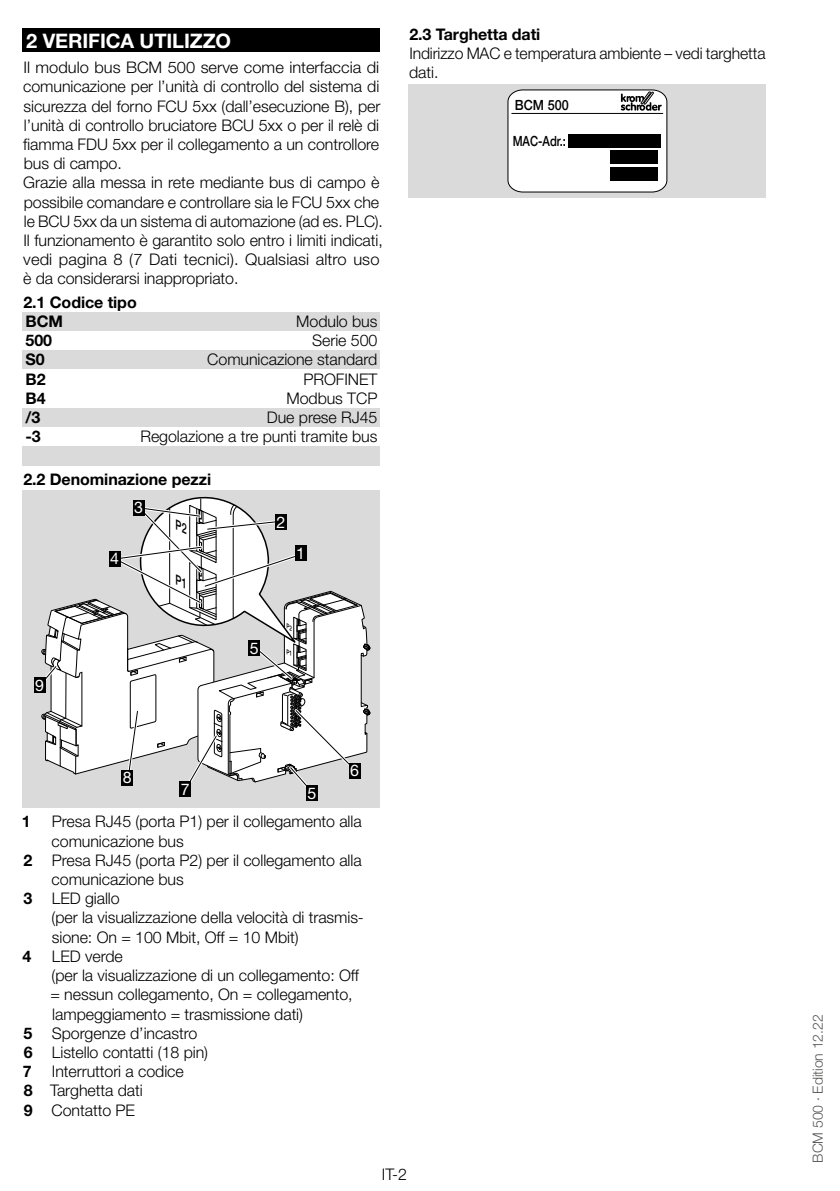
<style>
.page{position:relative;width:840px;height:1191px;background:#fff}
.page>*{position:absolute;margin:0;border:0;box-sizing:border-box;transform-origin:0 0}
.t1{font:700 20px "Helvetica Neue LT Pro";letter-spacing:-.005em;color:#fff}
.t2{font:300 16px/19.2px "Helvetica Neue LT Pro";letter-spacing:-.005em;color:#000}
.t3{font:700 16px/19.2px "Helvetica Neue LT Pro";letter-spacing:-.005em;color:#000}
.t4{font:16px "Helvetica Neue LT Pro";color:#fff}
.t5{font:300 14px "Helvetica Neue LT Pro";letter-spacing:-.005em;color:#575756}
.t6{font:500 14px "Helvetica Neue";color:#000;scale:.8 1}
.t7{font:500 14px "Helvetica Neue";color:#000;scale:.9 1}
.s1{font-weight:700}
</style>
<div class="page">
<div style="left:23px;top:28px;width:357px;height:24px;background:#000"></div>
<div style="left:23px;top:311px;width:357px;height:20px;background:#dadada"></div>
<div style="left:23px;top:350px;width:357px;height:20px;background:#dadada"></div>
<div style="left:23px;top:369px;width:357px;height:20px;background:#fff"></div>
<div style="left:23px;top:407px;width:357px;height:20px;background:#dadada"></div>
<div style="left:23px;top:446px;width:357px;height:20px;background:#dadada"></div>
<div style="left:23px;top:491px;width:357px;height:317px;background:#dadada"></div>
<div style="left:34px;top:677px;width:11px;height:16px;background:#000"></div>
<div style="left:306px;top:785px;width:11px;height:16px;background:#000"></div>
<div style="left:408px;top:84px;width:357px;height:114px;background:#dadada"></div>
<svg style="left:507px;top:89px;width:160px;height:104px;background:#e9e9e9"></svg>
<div style="left:567px;top:134px;width:93px;height:13px;background:#000"></div>
<div style="left:609px;top:151px;width:48px;height:13px;background:#000"></div>
<div style="left:609px;top:167px;width:48px;height:13px;background:#000"></div>
<svg style="left:41px;top:496px;width:330px;height:301px"></svg>
<p class="t1" style="left:26px;top:28px;width:206px">2 VERIFICA UTILIZZO</p>
<p class="t2" style="left:23px;top:58px;width:361px">Il modulo bus BCM 500 serve come interfaccia di comunicazione per l’unità di controllo del sistema di sicurezza del forno FCU 5xx (dall’esecuzione B), per l’unità di controllo bruciatore BCU 5xx o per il relè di fiamma FDU 5xx per il collegamento a un controllore bus di campo.<br>Grazie alla messa in rete mediante bus di campo è possibile comandare e controllare sia le FCU 5xx che le BCU 5xx da un sistema di automazione (ad es. PLC).<br>Il funzionamento è garantito solo entro i limiti indicati, vedi pagina 8 (7 Dati tecnici). Qualsiasi altro uso è da considerarsi inappropriato.</p>
<p class="t3" style="left:23px;top:292px;width:115px">2.1 Codice tipo<br>BCM</p>
<p class="t2" style="left:296px;top:311px;width:83px">Modulo bus</p>
<p class="t3" style="left:26px;top:330px;width:28px">500</p>
<p class="t2" style="left:312px;top:330px;width:67px">Serie 500</p>
<p class="t3" style="left:26px;top:350px;width:21px">S0</p>
<p class="t2" style="left:207px;top:350px;width:171px">Comunicazione standard</p>
<p class="t3" style="left:26px;top:369px;width:22px">B2</p>
<p class="t2" style="left:303px;top:369px;width:75px">PROFINET</p>
<p class="t3" style="left:26px;top:388px;width:22px">B4</p>
<p class="t2" style="left:286px;top:388px;width:92px">Modbus TCP</p>
<p class="t3" style="left:26px;top:407px;width:16px">/3</p>
<p class="t2" style="left:267px;top:407px;width:112px">Due prese RJ45</p>
<p class="t3" style="left:26px;top:426px;width:17px">-3</p>
<p class="t2" style="left:140px;top:426px;width:238px">Regolazione a tre punti tramite bus</p>
<p class="t3" style="left:23px;top:469px;width:189px">2.2 Denominazione pezzi</p>
<p class="t4" style="left:134px;top:498px;width:10px">3</p>
<p class="t4" style="left:110px;top:549px;width:10px">4</p>
<p class="t4" style="left:276px;top:512px;width:10px">2</p>
<p class="t4" style="left:296px;top:543px;width:10px">1</p>
<p class="t3" style="left:409px;top:24px;width:132px">2.3 Targhetta dati</p>
<p class="t2" style="left:409px;top:43px;width:357px">Indirizzo MAC e temperatura ambiente – vedi targhetta dati.</p>
<p class="t7" style="left:514px;top:94px;width:61px">BCM 500</p>
<p class="t6" style="left:512px;top:130px;width:68px">MAC-Adr.:</p>
<p class="t4" style="left:35px;top:675px;width:10px">9</p>
<p class="t4" style="left:123px;top:768px;width:10px">8</p>
<p class="t4" style="left:181px;top:779px;width:10px">7</p>
<p class="t4" style="left:250px;top:638px;width:10px">5</p>
<p class="t4" style="left:307px;top:783px;width:10px">5</p>
<p class="t4" style="left:350px;top:761px;width:10px">6</p>
<p class="t3" style="left:22px;top:811px;width:10px">1</p>
<p class="t2" style="left:52px;top:811px;width:311px">Presa RJ45 (porta P1) per il collegamento alla</p>
<p class="t2" style="left:52px;top:831px;width:134px">comunicazione bus</p>
<p class="t2" style="left:23px;top:850px;width:339px"><span class="s1">2</span> Presa RJ45 (porta P2) per il collegamento alla</p>
<p class="t2" style="left:52px;top:869px;width:134px">comunicazione bus</p>
<p class="t2" style="left:24px;top:888px;width:98px"><span class="s1">3</span> LED giallo</p>
<p class="t2" style="left:52px;top:907px;width:313px">(per la visualizzazione della velocità di trasmis-</p>
<p class="t2" style="left:52px;top:927px;width:248px">sione: On = 100 Mbit, Off = 10 Mbit)</p>
<p class="t3" style="left:23px;top:946px;width:10px">4</p>
<p class="t2" style="left:52px;top:946px;width:72px">LED verde</p>
<p class="t2" style="left:52px;top:965px;width:308px">(per la visualizzazione di un collegamento: Off</p>
<p class="t2" style="left:50px;top:984px;width:304px">= nessun collegamento, On = collegamento,</p>
<p class="t2" style="left:52px;top:1003px;width:252px">lampeggiamento = trasmissione dati)</p>
<p class="t2" style="left:23px;top:1023px;width:175px"><span class="s1">5</span> Sporgenze d’incastro</p>
<p class="t2" style="left:24px;top:1042px;width:186px"><span class="s1">6</span> Listello contatti (18 pin)</p>
<p class="t3" style="left:23px;top:1061px;width:10px">7</p>
<p class="t2" style="left:24px;top:1061px;width:161px;text-indent:28px">Interruttori a codice<br><span class="s1">8</span> Targhetta dati<br><span class="s1">9</span> Contatto PE</p>
<p class="t2" style="left:382px;top:1164px;width:26px">IT-2</p>
<p class="t5" style="left:809px;top:1162px;width:150px;rotate:-90deg">BCM 500 · Edition 12.22</p>
</div>
